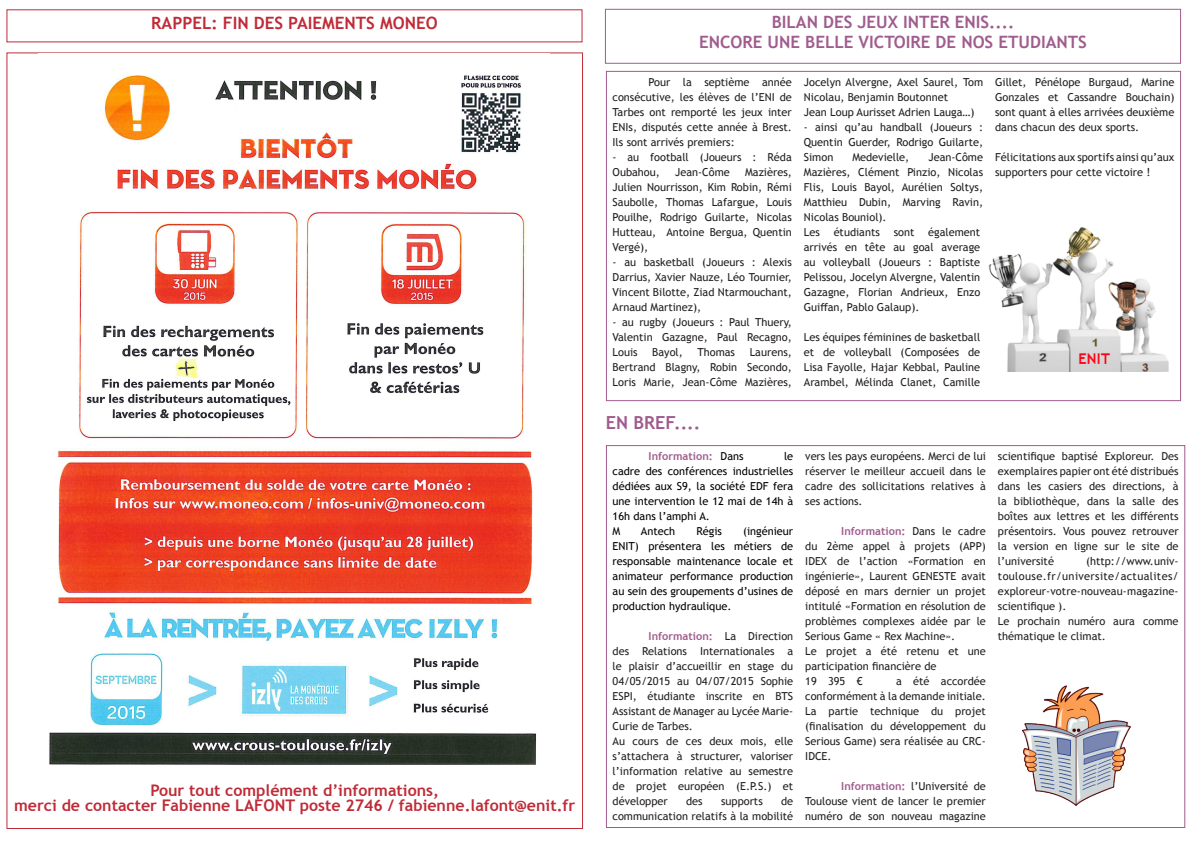
<style>
.page{position:relative;width:1191px;height:842px;background:#fff}
.page>*{position:absolute;margin:0;border:0;box-sizing:border-box;transform-origin:0 0}
.t1{font:700 18px "Trebuchet MS";color:#a05c8e}
.t2{font:700 17px "Trebuchet MS";color:#a05c8e}
.t3{font:700 17px "Trebuchet MS";color:#bf2b37}
.t4{font:700 16px "Trebuchet MS";color:#bf2b37}
.t5{font:11px/15px "Trebuchet MS";color:#231f20;text-align:justify}
.t6{font:11px/15px "Trebuchet MS";color:#000;text-align:justify}
.t7{font:700 11px "Trebuchet MS";color:#a05c8e}
.s1{font-weight:400;color:#000}
.s2{font-weight:700;color:#a05c8e}
</style>
<div class="page">
<div style="left:605px;top:9px;width:576px;height:55px;border:1px solid #a05c8e"></div>
<img style="left:49px;top:75px;width:487px;height:690px">
<img style="left:988px;top:228px;width:180px;height:143px">
<img style="left:1022px;top:685px;width:108px;height:121px">
<p class="t3" style="left:151px;top:12px;width:288px">RAPPEL: FIN DES PAIEMENTS MONEO</p>
<p class="t4" style="left:150px;top:780px;width:290px">Pour tout complément d’informations,</p>
<p class="t4" style="left:14px;top:795px;width:563px">merci de contacter Fabienne LAFONT poste 2746 / fabienne.lafont@enit.fr</p>
<p class="t2" style="left:771px;top:11px;width:244px">BILAN DES JEUX INTER ENIS....</p>
<p class="t2" style="left:699px;top:32px;width:389px">ENCORE UNE BELLE VICTOIRE DE NOS ETUDIANTS</p>
<p class="t5" style="left:612px;top:74px;width:181px;text-indent:36px">Pour la septième année consécutive, les élèves de l’ENI de Tarbes ont remporté les jeux inter ENIs, disputés cette année à Brest.<br>Ils sont arrivés premiers:</p>
<p class="t5" style="left:612px;top:149px;width:181px">- au football (Joueurs : Réda<br>Oubahou,</p>
<p class="t5" style="left:675px;top:164px;width:56px">Jean-Côme</p>
<p class="t5" style="left:612px;top:164px;width:181px;text-indent:132px">Mazières, Julien Nourrisson, Kim Robin, Rémi Saubolle, Thomas Lafargue, Louis Pouilhe, Rodrigo Guilarte, Nicolas Hutteau, Antoine Bergua, Quentin Vergé),</p>
<p class="t5" style="left:612px;top:254px;width:181px">- au basketball (Joueurs : Alexis Darrius, Xavier Nauze, Léo Tournier, Vincent Bilotte, Ziad Ntarmouchant, Arnaud Martinez),</p>
<p class="t5" style="left:612px;top:314px;width:181px">- au rugby (Joueurs : Paul Thuery, Valentin Gazagne, Paul Recagno, Louis</p>
<p class="t5" style="left:652px;top:344px;width:32px">Bayol,</p>
<p class="t5" style="left:697px;top:344px;width:39px">Thomas</p>
<p class="t5" style="left:612px;top:344px;width:181px;text-indent:137px">Laurens, Bertrand Blagny, Robin Secondo, Loris Marie, Jean-Côme Mazières,</p>
<p class="t5" style="left:804px;top:74px;width:181px">Jocelyn Alvergne, Axel Saurel, Tom<br>Nicolau, Benjamin Boutonnet</p>
<p class="t5" style="left:804px;top:104px;width:172px">Jean Loup Aurisset Adrien Lauga…)</p>
<p class="t5" style="left:804px;top:119px;width:181px">- ainsi qu’au handball (Joueurs :<br>Quentin Guerder, Rodrigo Guilarte, Simon</p>
<p class="t5" style="left:804px;top:149px;width:181px;text-indent:125px">Jean-Côme Mazières, Clément Pinzio, Nicolas Flis, Louis Bayol, Aurélien Soltys, Matthieu Dubin, Marving Ravin, Nicolas Bouniol).</p>
<p class="t5" style="left:804px;top:224px;width:18px">Les</p>
<p class="t5" style="left:833px;top:224px;width:48px">étudiants</p>
<p class="t5" style="left:893px;top:224px;width:22px">sont</p>
<p class="t5" style="left:852px;top:149px;width:58px">Medevielle,</p>
<p class="t5" style="left:804px;top:224px;width:178px;text-indent:124px">également arrivés en tête au goal average au volleyball (Joueurs : Baptiste Pelissou, Jocelyn Alvergne, Valentin Gazagne, Florian Andrieux, Enzo Guiffan, Pablo Galaup).</p>
<p class="t5" style="left:804px;top:329px;width:178px">Les équipes féminines de basketball et de volleyball (Composées de Lisa Fayolle, Hajar Kebbal, Pauline Arambel, Mélinda Clanet, Camille</p>
<p class="t5" style="left:995px;top:74px;width:181px">Gillet, Pénélope Burgaud, Marine Gonzales et Cassandre Bouchain) sont quant à elles arrivées deuxième dans chacun des deux sports.</p>
<p class="t5" style="left:995px;top:149px;width:181px">Félicitations aux sportifs ainsi qu’aux supporters pour cette victoire !</p>
<p class="t1" style="left:606px;top:411px;width:96px">EN BREF....</p>
<p class="t6" style="left:612px;top:448px;width:182px;text-indent:171px">le cadre des conférences industrielles dédiées aux S9, la société EDF fera une intervention le 12 mai de 14h à 16h dans l’amphi A.</p>
<p class="t6" style="left:612px;top:523px;width:9px">M</p>
<p class="t6" style="left:641px;top:523px;width:36px">Antech</p>
<p class="t6" style="left:696px;top:523px;width:27px">Régis</p>
<p class="t7" style="left:648px;top:449px;width:96px">Information: <span class="s1">Dans</span></p>
<p class="t6" style="left:612px;top:523px;width:182px;text-indent:130px">(ingénieur ENIT) présentera les métiers de responsable maintenance locale et animateur performance production au sein des groupements d’usines de production hydraulique.</p>
<p class="t5" style="left:612px;top:628px;width:182px;text-indent:36px"><span class="s2">Information:</span> La Direction des Relations Internationales a le plaisir d’accueillir en stage du 04/05/2015 au 04/07/2015 Sophie ESPI, étudiante inscrite en BTS Assistant de Manager au Lycée Marie-Curie de Tarbes.</p>
<p class="t5" style="left:612px;top:733px;width:182px">Au cours de ces deux mois, elle s’attachera à structurer, valoriser l’information relative au semestre de projet européen (E.P.S.) et développer</p>
<p class="t5" style="left:612px;top:793px;width:182px;text-align:right">de<br>communication relatifs à la mobilité</p>
<p class="t5" style="left:686px;top:793px;width:18px">des</p>
<p class="t5" style="left:721px;top:793px;width:43px">supports</p>
<p class="t5" style="left:805px;top:448px;width:182px">vers les pays européens. Merci de lui réserver le meilleur accueil dans le cadre des sollicitations relatives à ses actions.</p>
<p class="t5" style="left:805px;top:523px;width:182px;text-indent:36px"><span class="s2">Information:</span> Dans le cadre du 2ème appel à projets (APP)<br>IDEX de l’action «Formation en ingénierie», Laurent GENESTE avait déposé en mars dernier un projet intitulé «Formation en résolution de problèmes complexes aidée par le Serious Game « Rex Machine».</p>
<p class="t5" style="left:805px;top:643px;width:182px">Le projet a été retenu et une participation financière de</p>
<p class="t5" style="left:805px;top:673px;width:59px">19 395 €</p>
<p class="t5" style="left:805px;top:673px;width:182px;text-indent:91px">a été accordée conformément à la demande initiale.<br>La partie technique du projet (finalisation du développement du Serious Game) sera réalisée au CRC-IDCE.</p>
<p class="t5" style="left:805px;top:778px;width:182px;text-indent:36px"><span class="s2">Information:</span> l’Université de Toulouse vient de lancer le premier numéro de son nouveau magazine</p>
<p class="t5" style="left:998px;top:448px;width:182px">scientifique baptisé Exploreur. Des exemplaires papier ont été distribués dans les casiers des directions, à la bibliothèque, dans la salle des boîtes aux lettres et les différents présentoirs. Vous pouvez retrouver la version en ligne sur le site de l’université</p>
<p class="t5" style="left:998px;top:553px;width:182px;text-indent:88px">(http://www.univ&shy;toulouse.fr/universite/actualites/ exploreur-votre-nouveau-magazine&shy;scientifique ).</p>
<p class="t5" style="left:998px;top:613px;width:182px">Le prochain numéro aura comme thématique le climat.</p>
</div>
